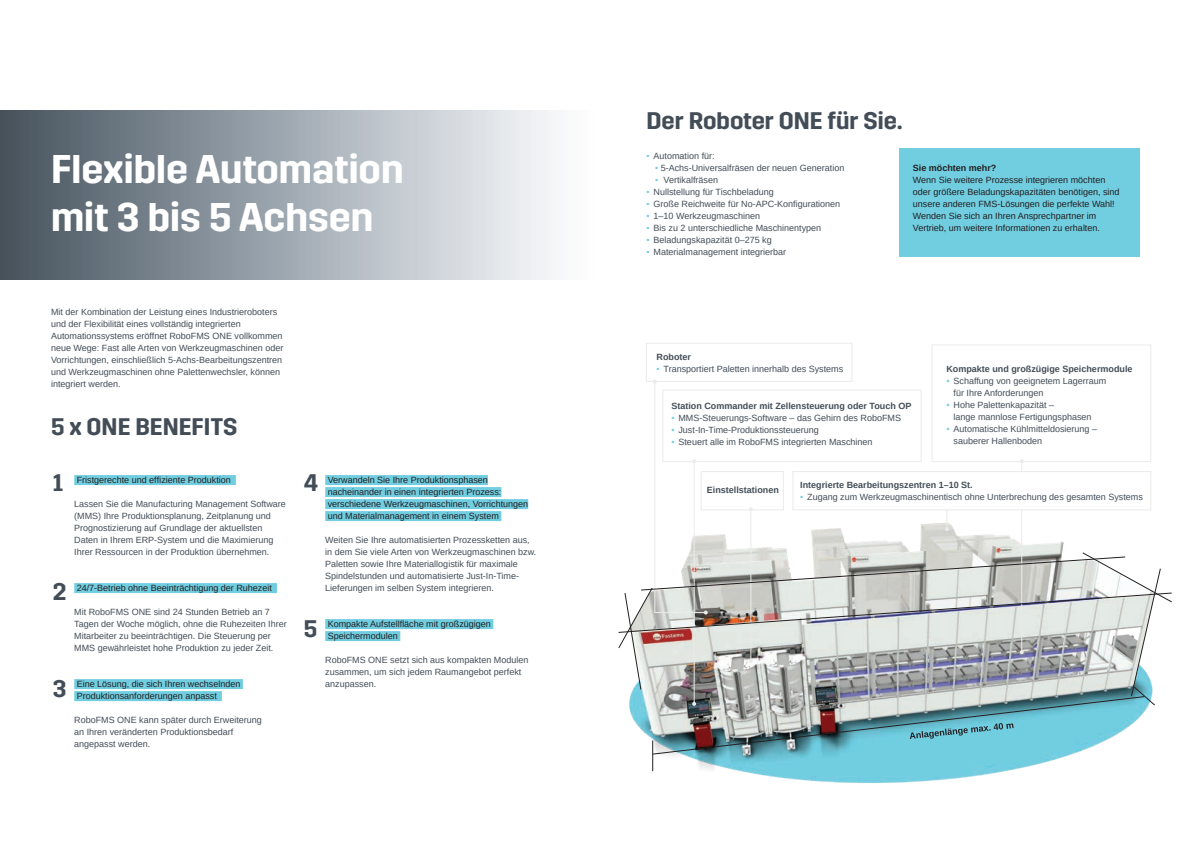
<style>
.page{position:relative;width:1191px;height:842px;background:#fff}
.page>*{position:absolute;margin:0;border:0;box-sizing:border-box;transform-origin:0 0}
.t1{font:600 40px/48px "Trim";color:#fff}
.t2{font:600 24px "Trim";color:#434d57}
.t3{font:9px/12px "Arimo";color:#434d57}
.t4{font:9px/12px "Arimo";color:#231f20}
.t5{font:700 9px "Arimo";color:#434d57}
.t6{font:700 9px "Arimo";color:#231f20}
.s1{color:#71cee1}
</style>
<div class="page">
<img style="left:652px;top:755px;width:418px;height:28px">
<div style="left:0;top:111px;width:595px;height:168px;background:linear-gradient(to right,#45535f,#fff)"></div>
<div style="left:74px;top:475px;width:162px;height:10px;background:#71cee1"></div>
<div style="left:74px;top:583px;width:203px;height:10px;background:#71cee1"></div>
<div style="left:74px;top:679px;width:169px;height:10px;background:#71cee1"></div>
<div style="left:74px;top:691px;width:148px;height:10px;background:#71cee1"></div>
<div style="left:325px;top:475px;width:163px;height:10px;background:#71cee1"></div>
<div style="left:325px;top:487px;width:176px;height:10px;background:#71cee1"></div>
<div style="left:325px;top:499px;width:203px;height:10px;background:#71cee1"></div>
<div style="left:325px;top:511px;width:176px;height:10px;background:#71cee1"></div>
<div style="left:325px;top:619px;width:168px;height:10px;background:#71cee1"></div>
<div style="left:325px;top:631px;width:75px;height:10px;background:#71cee1"></div>
<div style="left:899px;top:148px;width:241px;height:108px;background:#71cee1"></div>
<div style="left:646px;top:343px;width:206px;height:39px;border:1px solid #ebebea"></div>
<div style="left:931px;top:344px;width:220px;height:118px;border:1px solid #ebebea"></div>
<hr style="left:652px;top:740px;width:1px;height:31px;background:#231f20">
<svg style="left:618px;top:380px;width:554px;height:375px"></svg>
<h1 class="t1" style="left:51px;top:146px;width:354px">Flexible Automation mit 3 bis 5 Achsen</h1>
<p class="t3" style="left:51px;top:306px;width:234px">Mit der Kombination der Leistung eines Industrieroboters und der Flexibilität eines vollständig integrierten Automationssystems eröffnet RoboFMS ONE vollkommen neue Wege: Fast alle Arten von Werkzeugmaschinen oder Vorrichtungen, einschließlich 5-Achs-Bearbeitungszentren und Werkzeugmaschinen ohne Palettenwechsler, können integriert werden.</p>
<h2 class="t2" style="left:51px;top:413px;width:188px">5 x ONE BENEFITS</h2>
<h2 class="t2" style="left:53px;top:469px;width:12px">1</h2>
<h2 class="t2" style="left:304px;top:469px;width:16px">4</h2>
<p class="t4" style="left:77px;top:474px;width:156px">Fristgerechte und effiziente Produktion</p>
<p class="t3" style="left:74px;top:498px;width:213px">Lassen Sie die Manufacturing Management Software (MMS) Ihre Produktionsplanung, Zeitplanung und Prognostizierung auf Grundlage der aktuellsten Daten in Ihrem ERP-System und die Maximierung Ihrer Ressourcen in der Produktion übernehmen.</p>
<p class="t4" style="left:77px;top:582px;width:197px">24/7-Betrieb ohne Beeinträchtigung der Ruhezeit</p>
<p class="t3" style="left:74px;top:606px;width:214px">Mit RoboFMS ONE sind 24 Stunden Betrieb an 7<br>Tagen der Woche möglich, ohne die Ruhezeiten Ihrer Mitarbeiter zu beeinträchtigen. Die Steuerung per MMS gewährleistet hohe Produktion zu jeder Zeit.</p>
<p class="t4" style="left:77px;top:678px;width:165px">Eine Lösung, die sich Ihren wechselnden<br>Produktionsanforderungen anpasst</p>
<p class="t3" style="left:74px;top:714px;width:189px">RoboFMS ONE kann später durch Erweiterung an Ihren veränderten Produktionsbedarf angepasst werden.</p>
<p class="t4" style="left:328px;top:474px;width:202px">Verwandeln Sie Ihre Produktionsphasen nacheinander in einen integrierten Prozess: verschiedene Werkzeugmaschinen, Vorrichtungen und Materialmanagement in einem System</p>
<p class="t3" style="left:325px;top:534px;width:212px">Weiten Sie Ihre automatisierten Prozessketten aus, in dem Sie viele Arten von Werkzeugmaschinen bzw.<br>Paletten sowie Ihre Materiallogistik für maximale Spindelstunden und automatisierte Just-In-Time-Lieferungen im selben System integrieren.</p>
<p class="t4" style="left:328px;top:618px;width:165px">Kompakte Aufstellfläche mit großzügigen<br>Speichermodulen</p>
<p class="t3" style="left:325px;top:654px;width:205px">RoboFMS ONE setzt sich aus kompakten Modulen zusammen, um sich jedem Raumangebot perfekt anzupassen.</p>
<h2 class="t2" style="left:53px;top:578px;width:15px">2</h2>
<h2 class="t2" style="left:304px;top:615px;width:15px">5</h2>
<h2 class="t2" style="left:53px;top:674px;width:15px">3</h2>
<h2 class="t2" style="left:646px;top:107px;width:257px">Der Roboter ONE für Sie.</h2>
<p class="t3" style="left:646px;top:150px;width:70px"><span class="s1">•</span> Automation für:</p>
<p class="t3" style="left:655px;top:162px;width:191px"><span class="s1">•</span> 5-Achs-Universalfräsen der neuen Generation</p>
<p class="t3" style="left:655px;top:174px;width:65px"><span class="s1">•</span> Vertikalfräsen</p>
<p class="t3" style="left:646px;top:186px;width:129px"><span class="s1">•</span> Nullstellung für Tischbeladung</p>
<p class="t3" style="left:646px;top:198px;width:195px"><span class="s1">•</span> Große Reichweite für No-APC-Konfigurationen</p>
<p class="t3" style="left:646px;top:210px;width:115px"><span class="s1">•</span> 1–10 Werkzeugmaschinen</p>
<p class="t3" style="left:646px;top:222px;width:176px"><span class="s1">•</span> Bis zu 2 unterschiedliche Maschinentypen</p>
<p class="t3" style="left:646px;top:234px;width:127px"><span class="s1">•</span> Beladungskapazität 0–275 kg</p>
<p class="t3" style="left:646px;top:246px;width:141px"><span class="s1">•</span> Materialmanagement integrierbar</p>
<p class="t6" style="left:913px;top:162px;width:85px">Sie möchten mehr?</p>
<p class="t4" style="left:913px;top:174px;width:208px">Wenn Sie weitere Prozesse integrieren möchten oder größere Beladungskapazitäten benötigen, sind unsere anderen FMS-Lösungen die perfekte Wahl!<br>Wenden Sie sich an Ihren Ansprechpartner im Vertrieb, um weitere Informationen zu erhalten.</p>
<p class="t5" style="left:656px;top:350px;width:36px">Roboter</p>
<p class="t3" style="left:656px;top:362px;width:188px"><span class="s1">•</span> Transportiert Paletten innerhalb des Systems</p>
<p class="t5" style="left:671px;top:400px;width:241px">Station Commander mit Zellensteuerung oder Touch OP</p>
<p class="t3" style="left:671px;top:412px;width:231px"><span class="s1">•</span> MMS-Steuerungs-Software – das Gehirn des RoboFMS</p>
<p class="t3" style="left:671px;top:424px;width:149px"><span class="s1">•</span> Just-In-Time-Produktionssteuerung</p>
<p class="t3" style="left:671px;top:436px;width:203px"><span class="s1">•</span> Steuert alle im RoboFMS integrierten Maschinen</p>
<p class="t5" style="left:946px;top:363px;width:188px">Kompakte und großzügige Speichermodule</p>
<p class="t3" style="left:953px;top:375px;width:154px;text-indent:-7px"><span class="s1">•</span> Schaffung von geeignetem Lagerraum für Ihre Anforderungen</p>
<p class="t3" style="left:953px;top:399px;width:140px;text-indent:-7px"><span class="s1">•</span> Hohe Palettenkapazität –<br>lange mannlose Fertigungsphasen</p>
<p class="t3" style="left:953px;top:423px;width:145px;text-indent:-7px"><span class="s1">•</span> Automatische Kühlmitteldosierung – sauberer Hallenboden</p>
<p class="t5" style="left:707px;top:484px;width:74px">Einstellstationen</p>
<p class="t5" style="left:800px;top:479px;width:174px">Integrierte Bearbeitungszentren 1–10 St.</p>
<p class="t3" style="left:800px;top:491px;width:344px"><span class="s1">•</span> Zugang zum Werkzeugmaschinentisch ohne Unterbrechung des gesamten Systems</p>
</div>
